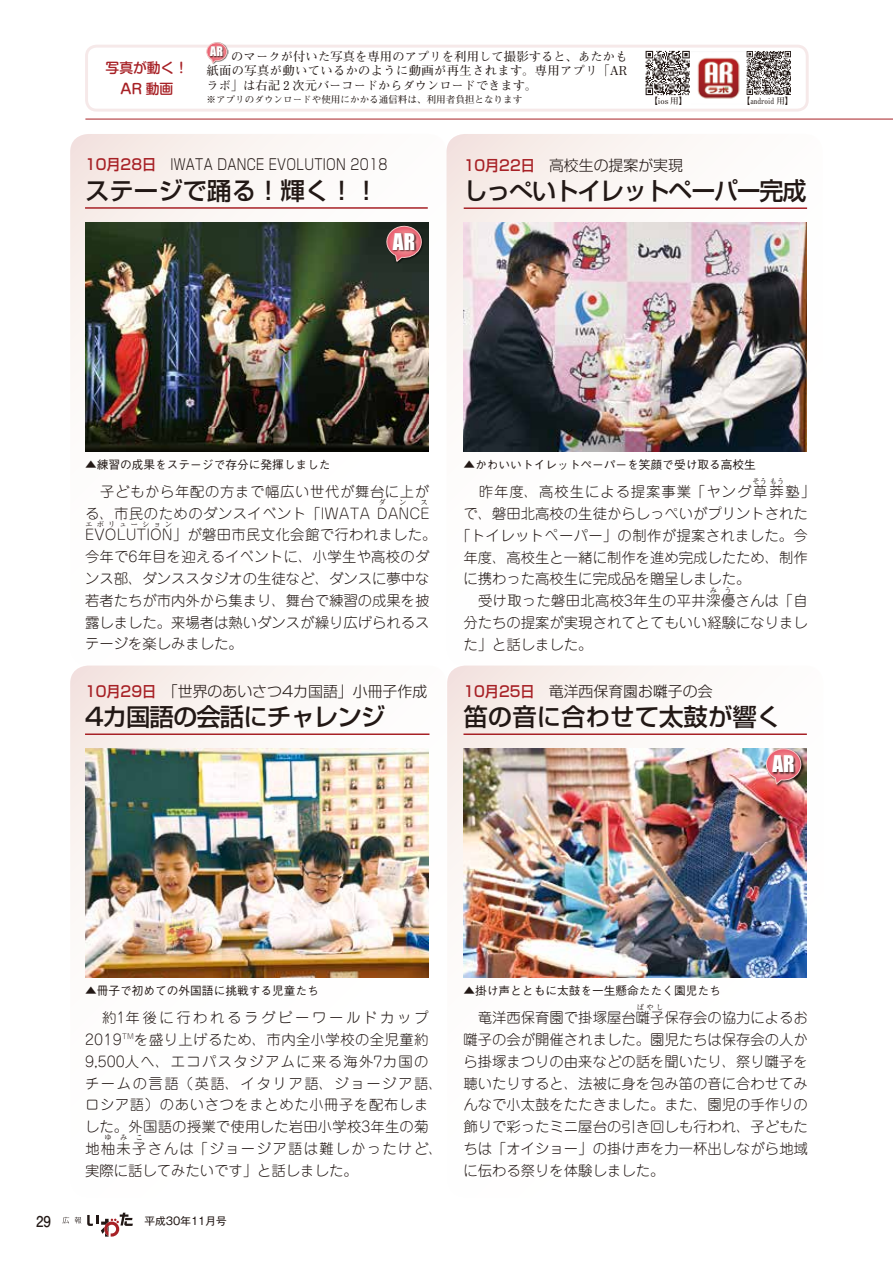
<style>
.page{position:relative;width:893px;height:1263px;background:#fff}
.page>*{position:absolute;margin:0;border:0;box-sizing:border-box;transform-origin:0 0}
.t1{font:500 24.45px "Shin Go Pro";letter-spacing:-.04em;color:#221815}
.t2{font:500 24.45px "Shin Go Pro";color:#221815}
.t3{font:21.15px "Impact";color:#fff}
.t4{font:300 14.85px "Shin Go Pro";color:#221815}
.t5{font:300 14.85px "Shin Go Pro";letter-spacing:.025em;color:#221815;scale:.8 1}
.t6{font:700 14.85px "Futo Go B101 Pro";color:#221815;scale:.9 1}
.t7{font:300 14.4px/21.8px "Jun 101 Pro";color:#221815;text-align:justify}
.t8{font:300 14.4px/21.8px "Jun 101 Pro";letter-spacing:.04em;color:#221815}
.t9{font:300 14.4px "Jun 101 Pro";letter-spacing:.025em;color:#221815}
.t10{font:300 14.4px/21.8px "Jun 101 Pro";letter-spacing:.045em;color:#221815}
.t11{font:300 14.4px "Jun 101 Pro";letter-spacing:.02em;color:#221815}
.t12{font:300 14.4px "Jun 101 Pro";letter-spacing:.065em;color:#221815}
.t13{font:500 13.8px/21.3px "Shin M Go Pro";color:#a72126;text-align:center}
.t14{font:700 12.15px/14.9px "Futo Min A101 Pro";color:#221815;text-align:justify}
.t15{font:12.15px "Impact";color:#fff}
.t16{font:500 11.7px "Gothic BBB Pro";color:#221815}
.t17{font:10.65px "Gothic MB101 Pro";color:#221815}
.t18{font:700 9.6px "Futo Min A101 Pro";color:#221815}
.t19{font:700 8.55px "Futo Min A101 Pro";color:#221815}
.t20{font:300 7.2px "Jun 101 Pro";letter-spacing:.585em;color:#221815}
.s1{font-weight:500;color:#a72126}
</style>
<div class="page">
<svg style="left:62px;top:1217px;width:7px;height:6px"></svg>
<svg style="left:75px;top:1217px;width:6px;height:6px"></svg>
<svg style="left:87px;top:1213px;width:46px;height:23px"></svg>
<hr style="left:85px;top:119px;width:808px;height:1px;background:#a72126">
<div style="left:447px;top:665px;width:376px;height:532px;background:linear-gradient(to bottom,#faf5f2,#fff);border-radius:18px"></div>
<div style="left:70px;top:665px;width:376px;height:532px;background:linear-gradient(to bottom,#f8f3ef,#fff);border-radius:18px"></div>
<svg style="left:70px;top:134px;width:376px;height:531px"></svg>
<div style="left:446px;top:134px;width:377px;height:531px;background:linear-gradient(to bottom,#faf4f1,#fff);border-radius:18px"></div>
<hr style="left:85px;top:207px;width:343px;height:2px;background:#a72126">
<img style="left:85px;top:222px;width:343px;height:229px">
<img style="left:463px;top:223px;width:344px;height:229px">
<hr style="left:463px;top:733px;width:344px;height:2px;background:#a72126">
<img style="left:463px;top:748px;width:343px;height:230px">
<hr style="left:85px;top:733px;width:344px;height:2px;background:#a72126">
<img style="left:85px;top:748px;width:343px;height:230px">
<hr style="left:464px;top:207px;width:343px;height:2px;background:#a72126">
<div style="left:85px;top:45px;width:724px;height:67px;border:3px solid #a72126;border-radius:10px"></div>
<img style="left:212px;top:45px;width:17px;height:20px">
<svg style="left:205px;top:42px;width:23px;height:21px"></svg>
<img style="left:210px;top:45px;width:15px;height:17px">
<img style="left:697px;top:57px;width:43px;height:42px">
<img style="left:746px;top:51px;width:45px;height:44px">
<img style="left:645px;top:50px;width:45px;height:46px">
<img style="left:386px;top:225px;width:39px;height:40px">
<svg style="left:384px;top:224px;width:40px;height:38px"></svg>
<img style="left:392px;top:230px;width:26px;height:30px">
<img style="left:765px;top:747px;width:39px;height:40px">
<svg style="left:764px;top:747px;width:39px;height:38px"></svg>
<img style="left:771px;top:752px;width:27px;height:30px">
<p class="t15" style="left:210px;top:42px;width:14px">AR</p>
<p class="t13" style="left:106px;top:55px;width:84px">写真が動く！<br>AR 動画</p>
<p class="t14" style="left:207px;top:47px;width:422px">　　のマークが付いた写真を専用のアプリを利用して撮影すると、あたかも紙面の写真が動いているかのように動画が再生されます。専用アプリ「ARラボ」は右記 2 次元バーコードからダウンロードできます。</p>
<p class="t18" style="left:207px;top:92px;width:317px">※アプリのダウンロードや使用にかかる通信料は、利用者負担となります</p>
<p class="t19" style="left:649px;top:94px;width:39px">【ios 用】</p>
<p class="t19" style="left:742px;top:94px;width:53px">【android 用】</p>
<p class="t5" style="left:85px;top:152px;width:380px"><span class="s1">10月28日　</span>IWATA DANCE EVOLUTION 2018</p>
<h1 class="t2" style="left:85px;top:171px;width:295px">ステージで踊る！輝く！！</h1>
<h2 class="t3" style="left:393px;top:225px;width:24px">AR</h2>
<p class="t4" style="left:464px;top:153px;width:221px"><span class="s1">10月22日　</span>高校生の提案が実現</p>
<h1 class="t1" style="left:464px;top:171px;width:344px">しっぺいトイレットペーパー完成</h1>
<p class="t16" style="left:85px;top:455px;width:247px">▲練習の成果をステージで存分に発揮しました</p>
<p class="t16" style="left:463px;top:455px;width:294px">▲かわいいトイレットペーパーを笑顔で受け取る高校生</p>
<p class="t10" style="left:85px;top:479px;width:346px">　子どもから年配の方まで幅広い世代が舞台に上がる、市民のためのダンスイベント「IWATA DANCE</p>
<p class="t20" style="left:752px;top:475px;width:33px">そうもう</p>
<p class="t7" style="left:463px;top:501px;width:346px">で、磐田北高校の生徒からしっぺいがプリントされた</p>
<p class="t9" style="left:456px;top:524px;width:353px">「トイレットペーパー」の制作が提案されました。今</p>
<p class="t7" style="left:463px;top:544px;width:346px">年度、高校生と一緒に制作を進め完成したため、制作</p>
<p class="t7" style="left:463px;top:566px;width:289px">に携わった高校生に完成品を贈呈しました。</p>
<p class="t11" style="left:463px;top:589px;width:346px">　受け取った磐田北高校3年生の平井深優さんは「自</p>
<p class="t12" style="left:463px;top:480px;width:353px">　昨年度、高校生による提案事業「ヤング草莽塾」</p>
<p class="t20" style="left:379px;top:497px;width:51px">ダ　ン　ス</p>
<p class="t9" style="left:85px;top:524px;width:353px">EVOLUTION」が磐田市民文化会館で行われました。</p>
<p class="t20" style="left:85px;top:518px;width:88px">エボリューション</p>
<p class="t7" style="left:85px;top:544px;width:346px">今年で6年目を迎えるイベントに、小学生や高校のダンス部、ダンススタジオの生徒など、ダンスに夢中な若者たちが市内外から集まり、舞台で練習の成果を披露しました。来場者は熱いダンスが繰り広げられるステージを楽しみました。</p>
<p class="t20" style="left:710px;top:584px;width:9px">み</p>
<p class="t20" style="left:724px;top:584px;width:9px">う</p>
<p class="t7" style="left:463px;top:610px;width:346px">分たちの提案が実現されてとてもいい経験になりました」と話しました。</p>
<p class="t4" style="left:85px;top:679px;width:344px"><span class="s1">10月29日　</span>「世界のあいさつ4カ国語」小冊子作成</p>
<h1 class="t1" style="left:85px;top:697px;width:302px">4カ国語の会話にチャレンジ</h1>
<p class="t4" style="left:463px;top:679px;width:251px"><span class="s1">10月25日　</span>竜洋西保育園お囃子の会</p>
<h1 class="t2" style="left:463px;top:697px;width:319px">笛の音に合わせて太鼓が響く</h1>
<h2 class="t3" style="left:772px;top:747px;width:24px">AR</h2>
<p class="t16" style="left:85px;top:981px;width:235px">▲冊子で初めての外国語に挑戦する児童たち</p>
<p class="t8" style="left:85px;top:1005px;width:359px">　約1年後に行われるラグビーワールドカップ<br>2019<sup>TM</sup>を盛り上げるため、市内全小学校の全児童約<br>9,500人へ、エコパスタジアムに来る海外7カ国のチームの言語（英語、イタリア語、ジョージア語、ロシア語）のあいさつをまとめた小冊子を配布しました。外国語の授業で使用した岩田小学校3年生の菊地柚未子さんは「ジョージア語は難しかったけど、</p>
<p class="t20" style="left:104px;top:1132px;width:9px">ゆ</p>
<p class="t20" style="left:120px;top:1132px;width:9px">み</p>
<p class="t20" style="left:136px;top:1132px;width:9px">こ</p>
<p class="t7" style="left:85px;top:1158px;width:274px">実際に話してみたいです」と話しました。</p>
<p class="t6" style="left:36px;top:1209px;width:18px">29</p>
<p class="t17" style="left:145px;top:1212px;width:84px">平成30年11月号</p>
<p class="t16" style="left:463px;top:981px;width:259px">▲掛け声とともに太鼓を一生懸命たたく園児たち</p>
<p class="t20" style="left:637px;top:1001px;width:28px">ばやし</p>
<p class="t7" style="left:463px;top:1027px;width:346px">囃子の会が開催されました。園児たちは保存会の人から掛塚まつりの由来などの話を聞いたり、祭り囃子を聴いたりすると、法被に身を包み笛の音に合わせてみんなで小太鼓をたたきました。また、園児の手作りの飾りで彩ったミニ屋台の引き回しも行われ、子どもたちは「オイショー」の掛け声を力一杯出しながら地域に伝わる祭りを体験しました。</p>
<p class="t7" style="left:463px;top:1005px;width:346px">　竜洋西保育園で掛塚屋台囃子保存会の協力によるお</p>
</div>
